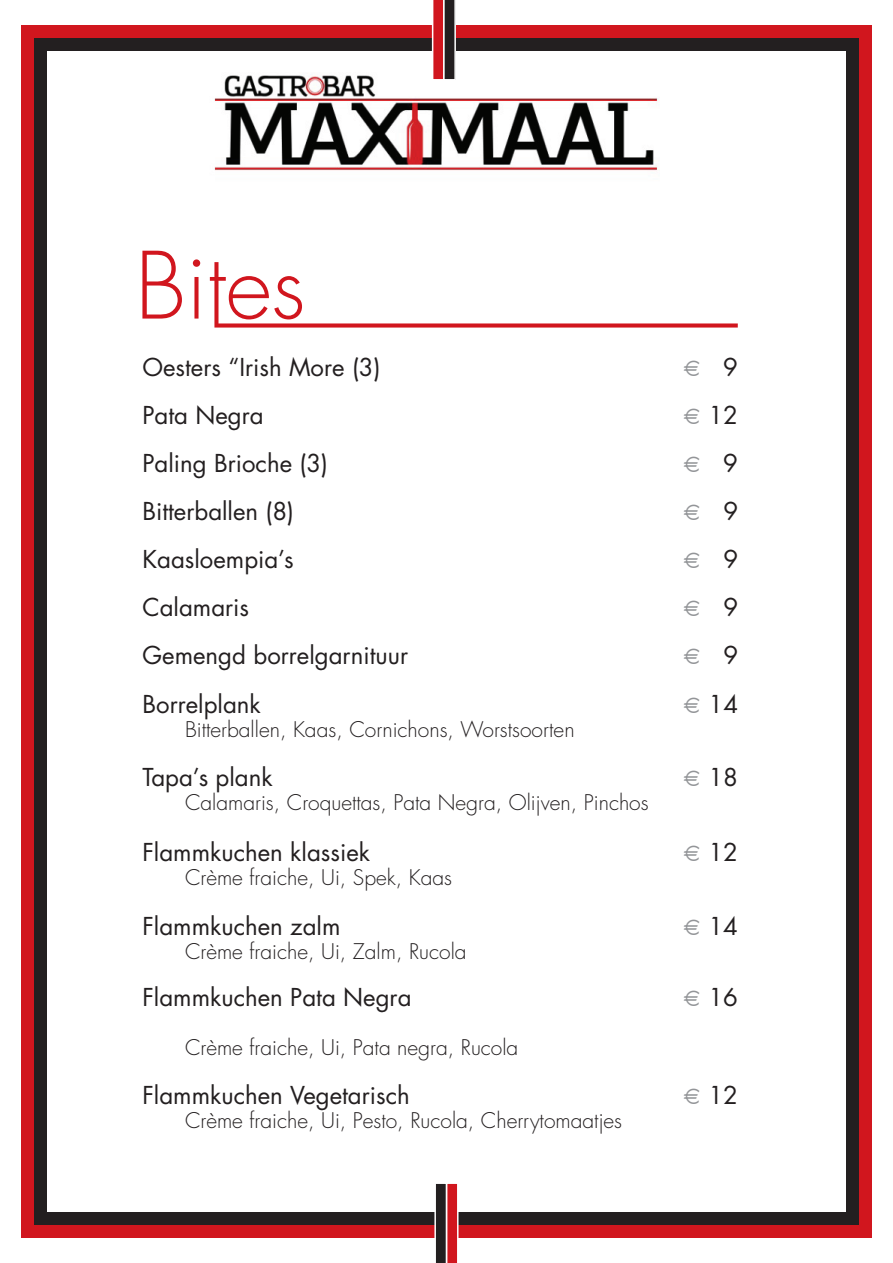
<style>
.page{position:relative;width:893px;height:1263px;background:#fff}
.page>*{position:absolute;margin:0;border:0;box-sizing:border-box;transform-origin:0 0}
.t1{font:24px "Futura";color:#231f20}
.t2{font:24px "Times";color:#939598}
.t3{font:300 21px "Futura";color:#231f20}
.s1{font-family:"Futura";color:#231f20}
.s2{font-family:"Times";color:#939598}
</style>
<div class="page">
<div style="left:21px;top:26px;width:851px;height:12px;background:#d1161e"></div>
<div style="left:21px;top:1225px;width:851px;height:12px;background:#d1161e"></div>
<div style="left:34px;top:38px;width:825px;height:13px;background:#231f20"></div>
<div style="left:34px;top:1212px;width:825px;height:13px;background:#231f20"></div>
<svg style="left:432px;top:0;width:24px;height:49px"></svg>
<svg style="left:434px;top:1183px;width:25px;height:80px"></svg>
<div style="left:21px;top:37px;width:13px;height:1189px;background:#d1161e"></div>
<div style="left:859px;top:37px;width:13px;height:1189px;background:#d1161e"></div>
<div style="left:34px;top:49px;width:13px;height:1168px;background:#231f20"></div>
<div style="left:846px;top:50px;width:13px;height:1165px;background:#231f20"></div>
<img style="left:214px;top:49px;width:444px;height:122px">
<svg style="left:142px;top:251px;width:596px;height:77px"></svg>
<p class="t1" style="left:142px;top:350px;width:240px">Oesters “Irish More (3)</p>
<p class="t2" style="left:683px;top:345px;width:57px">€ <span class="s1">9</span></p>
<p class="t1" style="left:143px;top:398px;width:123px">Pata Negra</p>
<p class="t1" style="left:683px;top:398px;width:57px"><span class="s2">€</span> 12</p>
<p class="t1" style="left:143px;top:446px;width:187px">Paling Brioche (3)</p>
<p class="t2" style="left:683px;top:441px;width:57px">€ <span class="s1">9</span></p>
<p class="t1" style="left:143px;top:494px;width:153px">Bitterballen (8)</p>
<p class="t2" style="left:683px;top:489px;width:57px">€ <span class="s1">9</span></p>
<p class="t1" style="left:143px;top:542px;width:153px">Kaasloempia’s</p>
<p class="t2" style="left:683px;top:537px;width:57px">€ <span class="s1">9</span></p>
<p class="t1" style="left:143px;top:590px;width:108px">Calamaris</p>
<p class="t2" style="left:683px;top:585px;width:57px">€ <span class="s1">9</span></p>
<p class="t1" style="left:143px;top:638px;width:267px">Gemengd borrelgarnituur</p>
<p class="t2" style="left:683px;top:633px;width:57px">€ <span class="s1">9</span></p>
<p class="t1" style="left:143px;top:688px;width:120px">Borrelplank</p>
<p class="t1" style="left:683px;top:688px;width:57px"><span class="s2">€</span> 14</p>
<p class="t3" style="left:185px;top:716px;width:391px">Bitterballen, Kaas, Cornichons, Worstsoorten</p>
<p class="t1" style="left:142px;top:761px;width:132px">Tapa’s plank</p>
<p class="t1" style="left:683px;top:761px;width:57px"><span class="s2">€</span> 18</p>
<p class="t3" style="left:185px;top:789px;width:465px">Calamaris, Croquettas, Pata Negra, Olijven, Pinchos</p>
<p class="t1" style="left:142px;top:835px;width:229px">Flammkuchen klassiek</p>
<p class="t1" style="left:683px;top:835px;width:57px"><span class="s2">€</span> 12</p>
<p class="t3" style="left:185px;top:863px;width:269px">Crème fraiche, Ui, Spek, Kaas</p>
<p class="t1" style="left:142px;top:910px;width:199px">Flammkuchen zalm</p>
<p class="t1" style="left:683px;top:910px;width:57px"><span class="s2">€</span> 14</p>
<p class="t3" style="left:185px;top:938px;width:283px">Crème fraiche, Ui, Zalm, Rucola</p>
<p class="t1" style="left:142px;top:980px;width:271px">Flammkuchen Pata Negra</p>
<p class="t1" style="left:683px;top:980px;width:57px"><span class="s2">€</span> 16</p>
<p class="t3" style="left:185px;top:1034px;width:335px">Crème fraiche, Ui, Pata negra, Rucola</p>
<p class="t1" style="left:142px;top:1079px;width:269px">Flammkuchen Vegetarisch</p>
<p class="t1" style="left:683px;top:1079px;width:57px"><span class="s2">€</span> 12</p>
<p class="t3" style="left:185px;top:1107px;width:439px">Crème fraiche, Ui, Pesto, Rucola, Cherrytomaatjes</p>
</div>
